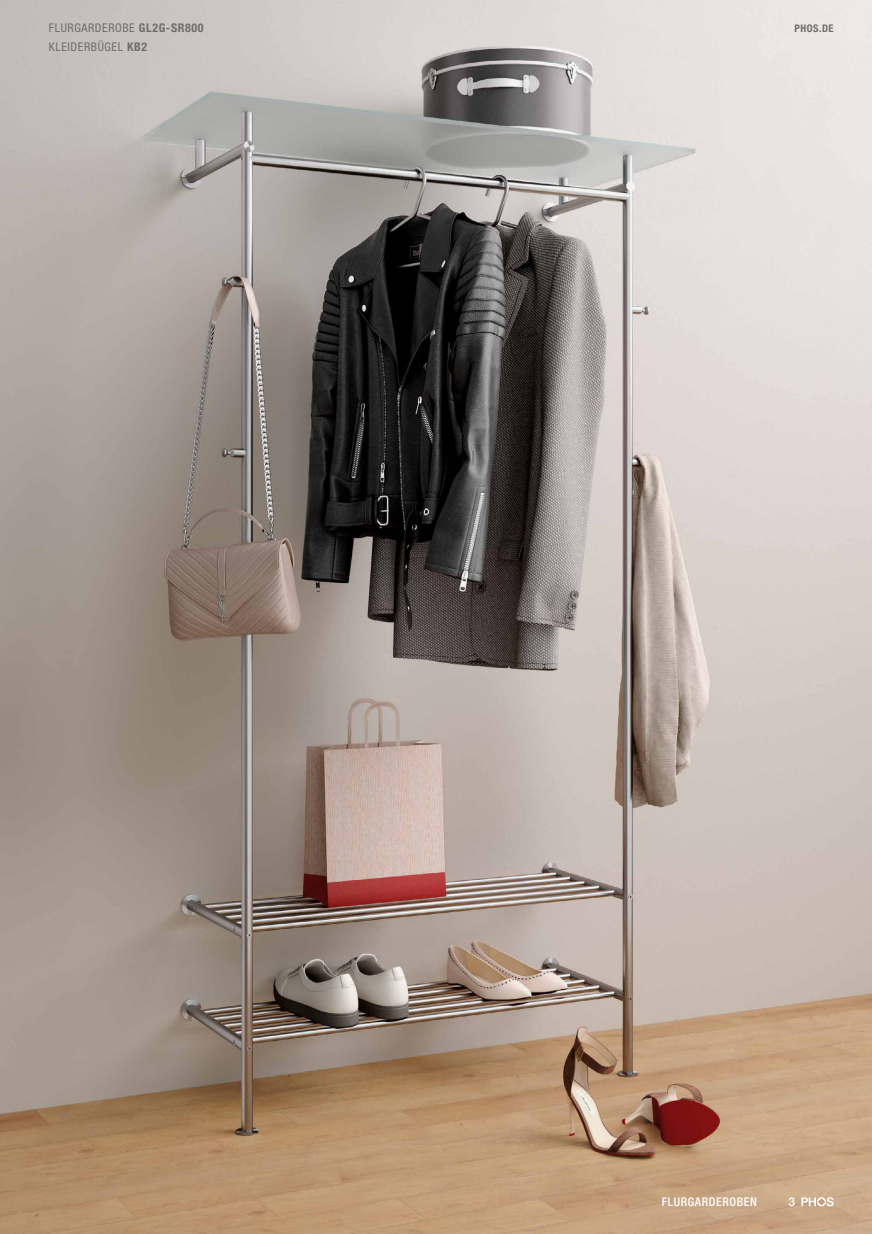
<style>
.page{position:relative;width:872px;height:1234px;background:#fff}
.page>*{position:absolute;margin:0;border:0;box-sizing:border-box;transform-origin:0 0}
.t1{font:condensed 12px/19.2px "Helvetica Neue LT Std";letter-spacing:.05em;color:#6e6e6e}
.t2{font:500 condensed 12px "Helvetica Neue LT Std";letter-spacing:.05em;color:#fff}
.t3{font:500 12px "Helvetica Neue LT Std";color:#fff}
.t4{font:700 condensed 10.5px "Helvetica Neue LT Std";letter-spacing:.05em;color:#6e6e6e}
.s1{font-weight:700}
</style>
<div class="page">
<img style="left:0;top:0;width:872px;height:1233px">
<svg style="left:801px;top:1196px;width:32px;height:9px"></svg>
<p class="t1" style="left:49px;top:18px;width:156px">FLURGARDEROBE <span class="s1">GL2G-SR800<br></span>KLEIDERBÜGEL <span class="s1">KB2</span></p>
<p class="t4" style="left:794px;top:22px;width:41px">PHOS.DE</p>
<p class="t2" style="left:662px;top:1194px;width:97px">FLURGARDEROBEN</p>
<p class="t3" style="left:788px;top:1194px;width:8px">3</p>
</div>
